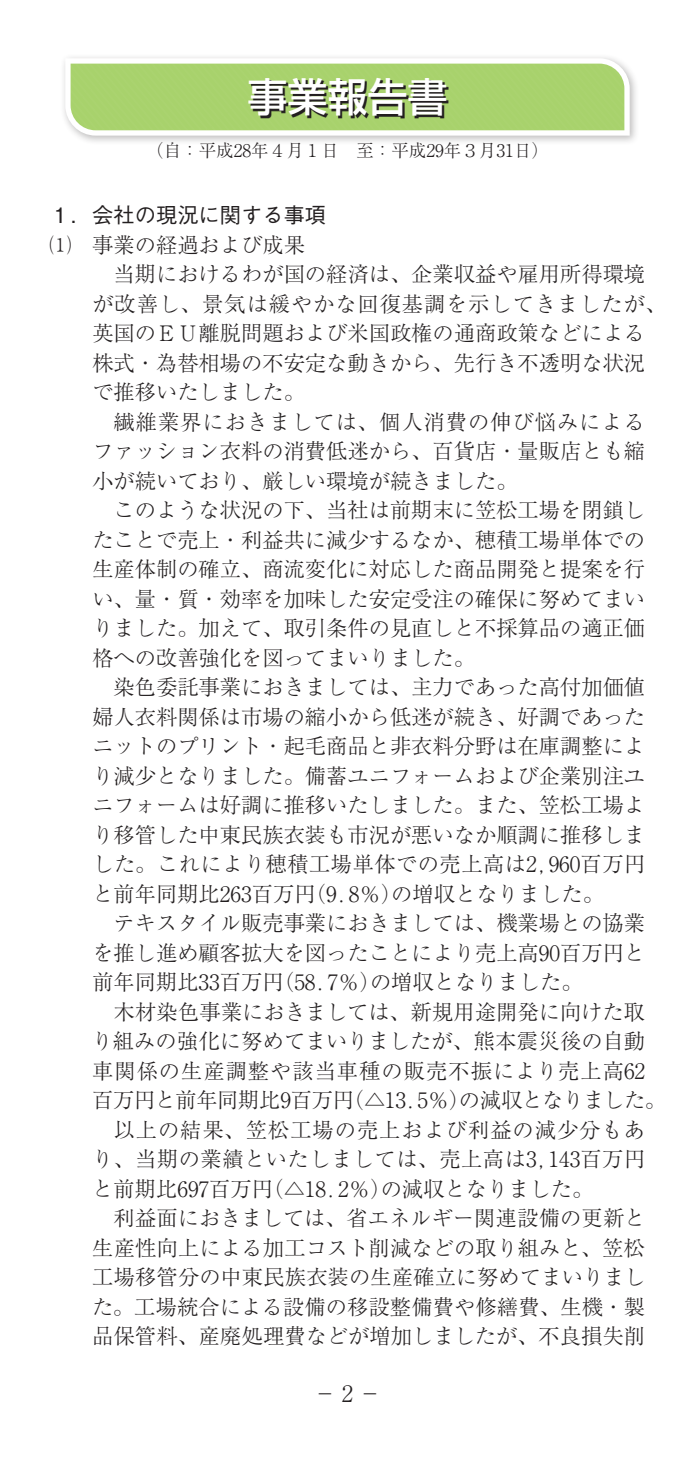
<style>
.page{position:relative;width:695px;height:1460px;background:#fff}
.page>*{position:absolute;margin:0;border:0;box-sizing:border-box;transform-origin:0 0}
.t1{font:500 40px "Shin Go Pr 5";color:#fff}
.t2{font:300 22.5px "Ryumin Pro";color:#231f20}
.t3{font:300 21.25px/29.5px "Ryumin Pr 6 N";color:#231f20;text-align:justify}
.t4{font:500 21.25px "Gothic BBB Pr 5";color:#231f20}
.t5{font:300 17.5px "Ryumin Pr 5";color:#231f20}
</style>
<div class="page">
<div style="left:61px;top:53px;width:578px;height:92px;background:#231f20;opacity:.3"></div>
<svg style="left:65px;top:58px;width:564px;height:78px"></svg>
<div style="left:71px;top:64px;width:553px;height:66px;background:#a8d26c"></div>
<svg style="left:250px;top:80px;width:198px;height:38px"></svg>
<p class="t1" style="left:247px;top:64px;width:201px">事業報告書</p>
<p class="t5" style="left:146px;top:137px;width:404px">（自：平成28年４月１日　至：平成29年３月31日）</p>
<p class="t4" style="left:50px;top:198px;width:278px">１．会社の現況に関する事項</p>
<p class="t3" style="left:50px;top:229px;width:256px">⑴　事業の経過および成果</p>
<p class="t3" style="left:92px;top:258px;width:575px;text-align:left;text-indent:21px">当期におけるわが国の経済は、企業収益や雇用所得環境が改善し、景気は緩やかな回復基調を示してきましたが、英国のＥＵ離脱問題および米国政権の通商政策などによる株式・為替相場の不安定な動きから、先行き不透明な状況で推移いたしました。</p>
<p class="t3" style="left:92px;top:406px;width:554px;text-indent:21px">繊維業界におきましては、個人消費の伸び悩みによるファッション衣料の消費低迷から、百貨店・量販店とも縮小が続いており、厳しい環境が続きました。</p>
<p class="t3" style="left:92px;top:494px;width:554px;text-indent:21px">このような状況の下、当社は前期末に笠松工場を閉鎖したことで売上・利益共に減少するなか、穂積工場単体での生産体制の確立、商流変化に対応した商品開発と提案を行い、量・質・効率を加味した安定受注の確保に努めてまいりました。加えて、取引条件の見直しと不採算品の適正価格への改善強化を図ってまいりました。</p>
<p class="t3" style="left:92px;top:671px;width:554px;text-indent:21px">染色委託事業におきましては、主力であった高付加価値婦人衣料関係は市場の縮小から低迷が続き、好調であったニットのプリント・起毛商品と非衣料分野は在庫調整により減少となりました。備蓄ユニフォームおよび企業別注ユニフォームは好調に推移いたしました。また、笠松工場より移管した中東民族衣装も市況が悪いなか順調に推移しました。これにより穂積工場単体での売上高は2, 960百万円と前年同期比263百万円（9. 8％）の増収となりました。</p>
<p class="t3" style="left:92px;top:907px;width:554px;text-indent:21px">テキスタイル販売事業におきましては、機業場との協業を推し進め顧客拡大を図ったことにより売上高90百万円と前年同期比33百万円（58. 7％）の増収となりました。</p>
<p class="t3" style="left:92px;top:996px;width:576px;text-align:left;text-indent:22px">木材染色事業におきましては、新規用途開発に向けた取り組みの強化に努めてまいりましたが、熊本震災後の自動車関係の生産調整や該当車種の販売不振により売上高62百万円と前年同期比9百万円（△13. 5％）の減収となりました。</p>
<p class="t3" style="left:92px;top:1114px;width:554px;text-indent:21px">以上の結果、笠松工場の売上および利益の減少分もあり、当期の業績といたしましては、売上高は3, 143百万円と前期比697百万円（△18. 2％）の減収となりました。</p>
<p class="t3" style="left:92px;top:1202px;width:555px;text-indent:21px">利益面におきましては、省エネルギー関連設備の更新と生産性向上による加工コスト削減などの取り組みと、笠松工場移管分の中東民族衣装の生産確立に努めてまいりました。工場統合による設備の移設整備費や修繕費、生機・製品保管料、産廃処理費などが増加しましたが、不良損失削</p>
<p class="t2" style="left:313px;top:1376px;width:69px">－2－</p>
</div>
